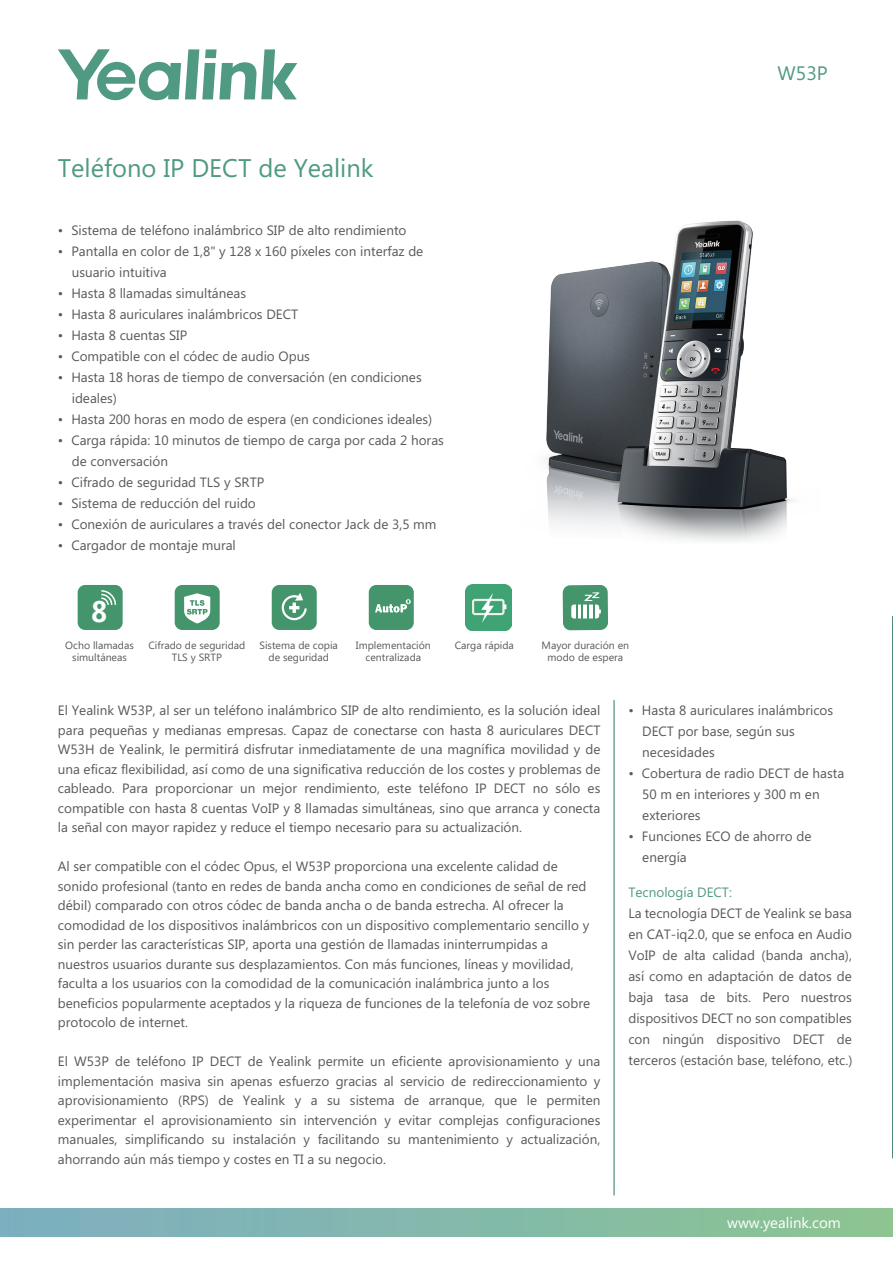
<style>
.page{position:relative;width:893px;height:1263px;background:#fff}
.page>*{position:absolute;margin:0;border:0;box-sizing:border-box;transform-origin:0 0}
.t1{font:700 27.9px "Microsoft Ya Hei";color:#fff;scale:.93 1}
.t2{font:25.5px "Microsoft Phags Pa";color:#509983}
.t3{font:19.5px "Microsoft Phags Pa";color:#509983}
.t4{font:15px "Microsoft Phags Pa";color:#fff}
.t5{font:13.5px/19.5px "Microsoft Phags Pa";color:#59595b}
.t6{font:13.5px "Microsoft Phags Pa";color:#509983}
.t7{font:10.5px/12.6px "Microsoft Phags Pa";color:#59595b;text-align:center}
</style>
<div class="page">
<div style="left:0;top:1208px;width:893px;height:28px;background:linear-gradient(to right,#7daec2,#8cc492)"></div>
<svg style="left:58px;top:49px;width:239px;height:51px"></svg>
<hr style="left:614px;top:700px;width:1px;height:495px;background:#2d7756">
<hr style="left:892px;top:616px;width:1px;height:542px;background:#2d7756">
<img style="left:466px;top:585px;width:45px;height:45px">
<div style="left:78px;top:585px;width:45px;height:45px;background:#45956c;border-radius:7px"></div>
<svg style="left:101px;top:590px;width:16px;height:15px"></svg>
<div style="left:175px;top:585px;width:45px;height:45px;background:#45956c;border-radius:7px"></div>
<svg style="left:184px;top:593px;width:26px;height:30px"></svg>
<div style="left:272px;top:585px;width:45px;height:45px;background:#45956c;border-radius:7px"></div>
<svg style="left:282px;top:593px;width:25px;height:27px"></svg>
<div style="left:369px;top:585px;width:45px;height:45px;background:#45956c;border-radius:7px"></div>
<svg style="left:375px;top:599px;width:36px;height:13px"></svg>
<div style="left:563px;top:585px;width:45px;height:45px;background:#45956c;border-radius:8px"></div>
<div style="left:571px;top:604px;width:28px;height:14px;background:#fff;border-radius:3px"></div>
<svg style="left:576px;top:592px;width:25px;height:27px"></svg>
<img style="left:545px;top:220px;width:249px;height:321px">
<h2 class="t2" style="left:58px;top:151px;width:317px">Teléfono IP DECT de Yealink</h2>
<p class="t5" style="left:58px;top:220px;width:350px">• Sistema de teléfono inalámbrico SIP de alto rendimiento</p>
<p class="t5" style="left:72px;top:240px;width:353px;line-height:21px;text-indent:-14px">• Pantalla en color de 1,8" y 128 x 160 píxeles con interfaz de usuario intuitiva</p>
<p class="t5" style="left:58px;top:283px;width:190px">• Hasta 8 llamadas simultáneas</p>
<p class="t5" style="left:58px;top:304px;width:242px">• Hasta 8 auriculares inalámbricos DECT</p>
<p class="t5" style="left:58px;top:325px;width:131px">• Hasta 8 cuentas SIP</p>
<p class="t5" style="left:58px;top:346px;width:254px">• Compatible con el códec de audio Opus</p>
<p class="t5" style="left:72px;top:366px;width:351px;line-height:21px;text-indent:-14px">• Hasta 18 horas de tiempo de conversación (en condiciones ideales)</p>
<p class="t5" style="left:58px;top:409px;width:376px">• Hasta 200 horas en modo de espera (en condiciones ideales)</p>
<p class="t5" style="left:72px;top:429px;width:374px;line-height:21px;text-indent:-14px">• Carga rápida: 10 minutos de tiempo de carga por cada 2 horas de conversación</p>
<p class="t5" style="left:58px;top:472px;width:208px">• Cifrado de seguridad TLS y SRTP</p>
<p class="t5" style="left:58px;top:493px;width:199px">• Sistema de reducción del ruido</p>
<p class="t5" style="left:58px;top:514px;width:380px">• Conexión de auriculares a través del conector Jack de 3,5 mm</p>
<p class="t5" style="left:58px;top:535px;width:179px">• Cargador de montaje mural</p>
<h1 class="t1" style="left:91px;top:592px;width:19px">8</h1>
<p class="t7" style="left:65px;top:638px;width:70px">Ocho llamadas simultáneas</p>
<p class="t7" style="left:148px;top:638px;width:99px">Cifrado de seguridad<br>TLS y SRTP</p>
<p class="t7" style="left:356px;top:638px;width:76px">Implementación centralizada</p>
<p class="t7" style="left:259px;top:638px;width:80px">Sistema de copia de seguridad</p>
<p class="t7" style="left:542px;top:638px;width:89px">Mayor duración en modo de espera</p>
<p class="t7" style="left:455px;top:638px;width:61px">Carga rápida</p>
<h3 class="t3" style="left:778px;top:59px;width:52px">W53P</h3>
<p class="t5" style="left:58px;top:700px;width:544px;text-align:justify">El Yealink W53P, al ser un teléfono inalámbrico SIP de alto rendimiento, es la solución ideal para pequeñas y medianas empresas. Capaz de conectarse con hasta 8 auriculares DECT W53H de Yealink, le permitirá disfrutar inmediatamente de una magnífica movilidad y de una eficaz flexibilidad, así como de una significativa reducción de los costes y problemas de cableado. Para proporcionar un mejor rendimiento, este teléfono IP DECT no sólo es compatible con hasta 8 cuentas VoIP y 8 llamadas simultáneas, sino que arranca y conecta la señal con mayor rapidez y reduce el tiempo necesario para su actualización.</p>
<p class="t5" style="left:58px;top:856px;width:534px">Al ser compatible con el códec Opus, el W53P proporciona una excelente calidad de sonido profesional (tanto en redes de banda ancha como en condiciones de señal de red débil) comparado con otros códec de banda ancha o de banda estrecha. Al ofrecer la comodidad de los dispositivos inalámbricos con un dispositivo complementario sencillo y sin perder las características SIP, aporta una gestión de llamadas ininterrumpidas a nuestros usuarios durante sus desplazamientos. Con más funciones, líneas y movilidad, faculta a los usuarios con la comodidad de la comunicación inalámbrica junto a los beneficios popularmente aceptados y la riqueza de funciones de la telefonía de voz sobre protocolo de internet.</p>
<p class="t5" style="left:58px;top:1051px;width:544px;text-align:justify">El W53P de teléfono IP DECT de Yealink permite un eficiente aprovisionamiento y una implementación masiva sin apenas esfuerzo gracias al servicio de redireccionamiento y aprovisionamiento (RPS) de Yealink y a su sistema de arranque, que le permiten experimentar el aprovisionamiento sin intervención y evitar complejas configuraciones manuales, simplificando su instalación y facilitando su mantenimiento y actualización, ahorrando aún más tiempo y costes en TI a su negocio.</p>
<p class="t5" style="left:642px;top:699px;width:192px;line-height:21px;text-indent:-14px">• Hasta 8 auriculares inalámbricos<br>DECT por base, según sus necesidades</p>
<p class="t5" style="left:642px;top:762px;width:204px;line-height:21px;text-indent:-14px">• Cobertura de radio DECT de hasta<br>50 m en interiores y 300 m en exteriores</p>
<p class="t5" style="left:642px;top:825px;width:171px;line-height:21px;text-indent:-14px">• Funciones ECO de ahorro de energía</p>
<p class="t6" style="left:628px;top:883px;width:105px">Tecnología DECT:</p>
<p class="t5" style="left:628px;top:902px;width:226px;line-height:21px;text-align:justify">La tecnología DECT de Yealink se basa en CAT-iq2.0, que se enfoca en Audio VoIP de alta calidad (banda ancha), así como en adaptación de datos de baja tasa de bits. Pero nuestros dispositivos DECT no son compatibles con ningún dispositivo DECT de terceros (estación base, teléfono, etc.)</p>
<p class="t4" style="left:727px;top:1212px;width:115px">www.yealink.com</p>
</div>
